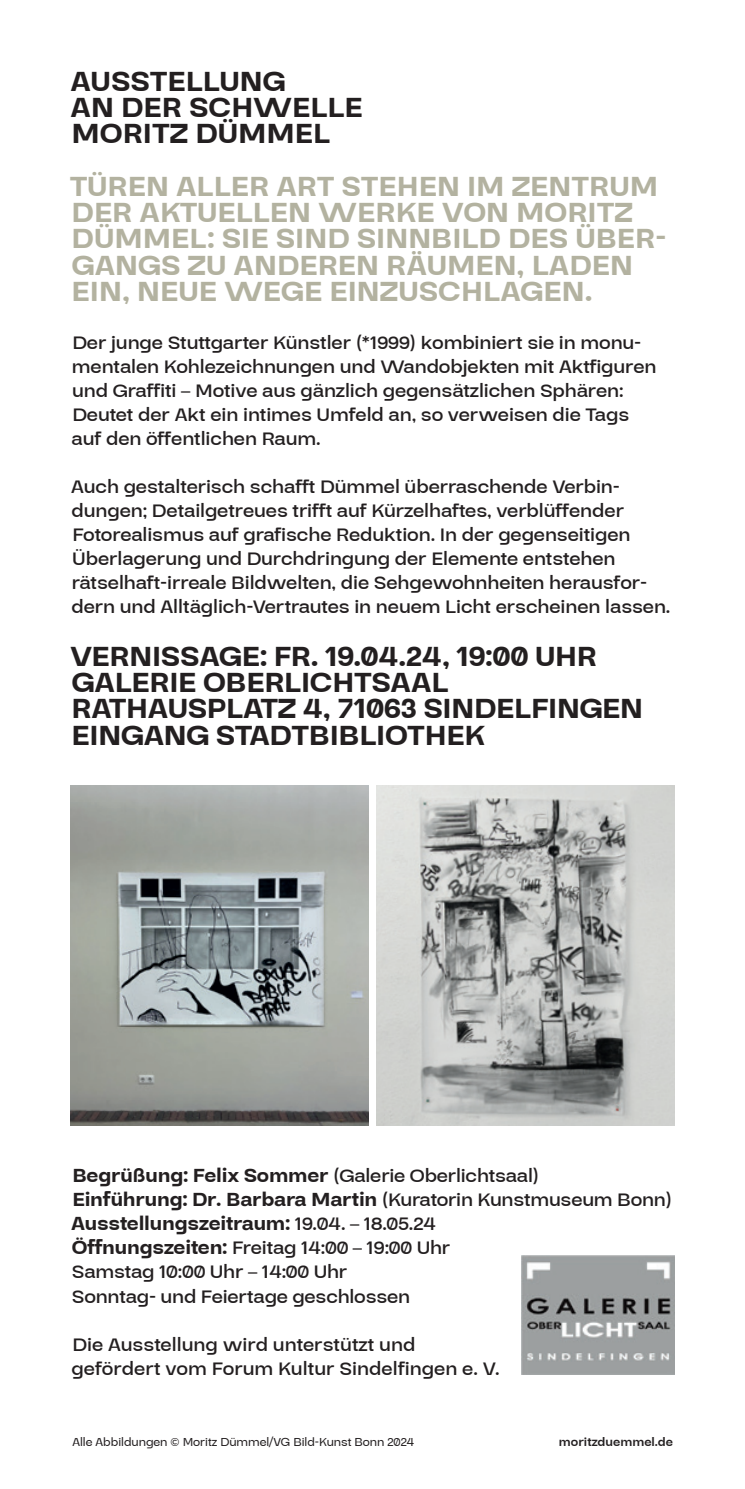
<style>
.page{position:relative;width:745px;height:1489px;background:#fff}
.page>*{position:absolute;margin:0;border:0;box-sizing:border-box;transform-origin:0 0}
.t1{font:800 29.25px/26.2px "Stara";letter-spacing:-.01em;color:#231f20}
.t2{font:800 29.25px/26.2px "Stara";color:#b3b2a0}
.t3{font:600 20px/24px "Stara";letter-spacing:-.005em;color:#231f20}
.t4{font:500 12.5px "Stara";color:#231f20}
.t5{font:700 12.5px "Stara";color:#231f20}
.s1{font-weight:800}
</style>
<div class="page">
<img style="left:521px;top:1255px;width:152px;height:119px">
<img style="left:71px;top:785px;width:298px;height:340px">
<img style="left:376px;top:785px;width:297px;height:340px">
<h1 class="t1" style="left:71px;top:69px;width:293px">AUSSTELLUNG<br>AN DER SCHWELLE<br>MORITZ DÜMMEL</h1>
<h1 class="t2" style="left:70px;top:174px;width:597px">TÜREN ALLER ART STEHEN IM ZENTRUM<br>DER AKTUELLEN WERKE VON MORITZ<br>DÜMMEL: SIE SIND SINNBILD DES ÜBER-<br>GANGS ZU ANDEREN RÄUMEN, LADEN<br>EIN, NEUE WEGE EINZUSCHLAGEN.</h1>
<p class="t3" style="left:71px;top:330px;width:586px">Der junge Stuttgarter Künstler (*1999) kombiniert sie in monu&shy;mentalen Kohlezeichnungen und Wandobjekten mit Aktfiguren und Graffiti – Motive aus gänzlich gegensätzlichen Sphären:<br>Deutet der Akt ein intimes Umfeld an, so verweisen die Tags auf den öffentlichen Raum.</p>
<p class="t3" style="left:71px;top:474px;width:600px">Auch gestalterisch schafft Dümmel überraschende Verbin&shy;dungen; Detailgetreues trifft auf Kürzelhaftes, verblüffender Fotorealismus auf grafische Reduktion. In der gegenseitigen Überlagerung und Durchdringung der Elemente entstehen rätselhaft-irreale Bildwelten, die Sehgewohnheiten herausfor&shy;dern und Alltäglich-Vertrautes in neuem Licht erscheinen lassen.</p>
<h1 class="t1" style="left:70px;top:644px;width:574px">VERNISSAGE: FR. 19.04.24, 19:00 UHR<br>GALERIE OBERLICHTSAAL<br>RATHAUSPLATZ 4, 71063 SINDELFINGEN<br>EINGANG STADTBIBLIOTHEK</h1>
<p class="t3" style="left:71px;top:1163px;width:602px"><span class="s1">Begrüßung: Felix Sommer</span> (Galerie Oberlichtsaal)<br><span class="s1">Einführung: Dr. Barbara Martin</span> (Kuratorin Kunstmuseum Bonn)<br><span class="s1">Ausstellungszeitraum:</span> 19.04. – 18.05.24<br><span class="s1">Öffnungszeiten:</span> Freitag 14:00 – 19:00 Uhr<br>Samstag 10:00 Uhr – 14:00 Uhr<br>Sonntag- und Feiertage geschlossen</p>
<p class="t3" style="left:71px;top:1331px;width:429px">Die Ausstellung wird unterstützt und gefördert vom Forum Kultur Sindelfingen e. V.</p>
<p class="t4" style="left:72px;top:1434px;width:343px">Alle Abbildungen © Moritz Dümmel/VG Bild-Kunst Bonn 2024</p>
<p class="t5" style="left:558px;top:1434px;width:115px">moritzduemmel.de</p>
</div>
